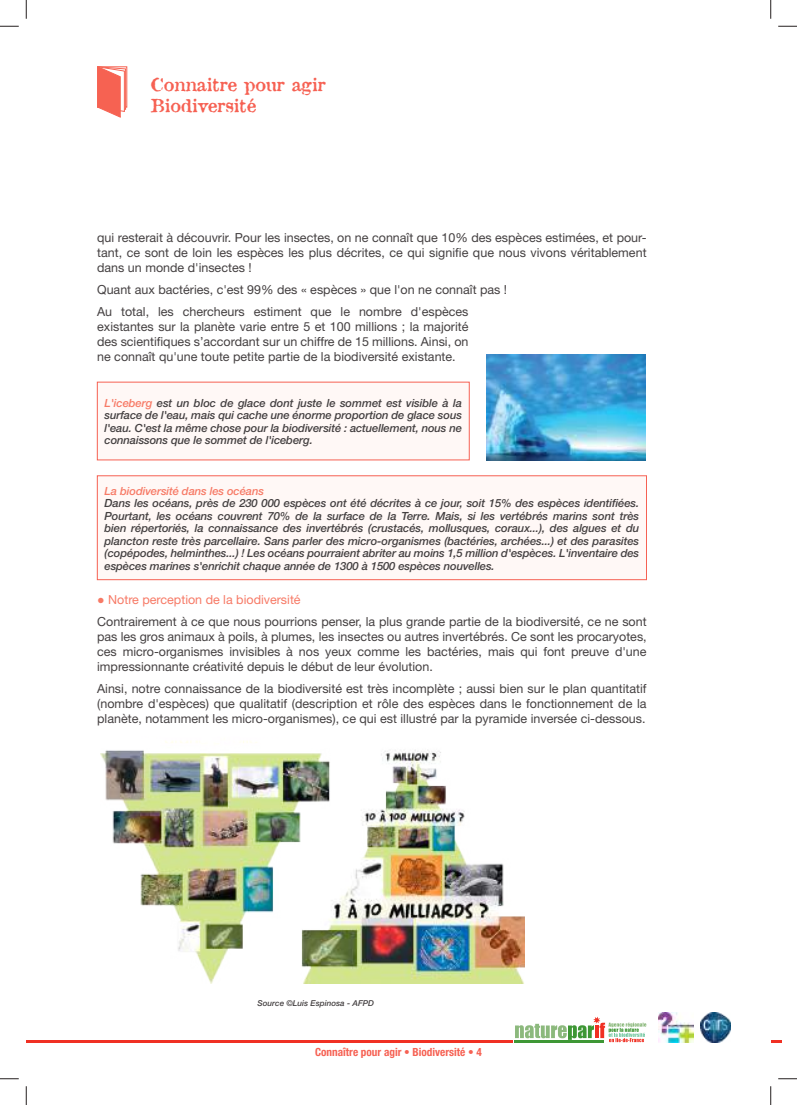
<style>
.page{position:relative;width:797px;height:1105px;background:#fff}
.page>*{position:absolute;margin:0;border:0;box-sizing:border-box;transform-origin:0 0}
.t1{font:17.5px/21px "Attic";color:#f66153}
.t2{font:12.5px/15px "Helvetica Neue";color:#444041;text-align:justify}
.t3{font:italic 500 11.25px/12.5px "Helvetica Neue";letter-spacing:-.01em;color:#444041;text-align:justify}
.t4{font:700 condensed 11.25px "Helvetica Neue LT Std";color:#f66153}
.t5{font:italic 500 11.25px "Helvetica Neue";letter-spacing:-.01em;color:#f77a66}
.t6{font:italic 500 8.12px "Helvetica Neue";color:#444041}
.s1{color:#f77a66}
.s2{font-family:"Arial Narrow";color:#f77a66}
</style>
<div class="page">
<div style="left:97px;top:66px;width:30px;height:42px;border:1px solid #f66252"></div>
<svg style="left:97px;top:66px;width:29px;height:52px"></svg>
<svg style="left:515px;top:1017px;width:131px;height:25px"></svg>
<hr style="left:514px;top:1040px;width:90px;height:2px;background:#3e9735">
<hr style="left:27px;top:1040px;width:486px;height:2px;background:#f03023">
<svg style="left:771px;top:1040px;width:10px;height:2px"></svg>
<img style="left:101px;top:741px;width:423px;height:243px">
<div style="left:97px;top:382px;width:372px;height:78px;background:#fff8f6"></div>
<div style="left:97px;top:382px;width:372px;height:78px;border:1px solid #f66153"></div>
<div style="left:97px;top:476px;width:549px;height:104px;background:#fff8f6"></div>
<div style="left:97px;top:476px;width:549px;height:104px;border:1px solid #f66153"></div>
<img style="left:658px;top:1013px;width:35px;height:29px">
<img style="left:700px;top:1013px;width:30px;height:29px">
<img style="left:486px;top:354px;width:159px;height:106px">
<svg style="left:0;top:25px;width:19px;height:2px"></svg>
<svg style="left:778px;top:25px;width:19px;height:2px"></svg>
<svg style="left:0;top:1078px;width:19px;height:1px"></svg>
<svg style="left:778px;top:1078px;width:19px;height:1px"></svg>
<svg style="left:25px;top:0;width:2px;height:19px"></svg>
<svg style="left:25px;top:1086px;width:2px;height:19px"></svg>
<svg style="left:770px;top:0;width:1px;height:19px"></svg>
<svg style="left:770px;top:1086px;width:1px;height:19px"></svg>
<h1 class="t1" style="left:151px;top:74px;width:176px">Connaitre pour agir<br>Biodiversité</h1>
<p class="t2" style="left:97px;top:229px;width:551px">qui resterait à découvrir. Pour les insectes, on ne connaît que 10% des espèces estimées, et pour&shy;tant, ce sont de loin les espèces les plus décrites, ce qui signifie que nous vivons véritablement dans un monde d'insectes !</p>
<p class="t2" style="left:97px;top:278px;width:411px;line-height:22.1px">Quant aux bactéries, c'est 99% des « espèces » que l'on ne connaît pas !<br>Au total, les chercheurs estiment que le nombre d'espèces</p>
<p class="t2" style="left:97px;top:319px;width:373px">existantes sur la planète varie entre 5 et 100 millions ; la majorité des scientifiques s’accordant sur un chiffre de 15 millions. Ainsi, on ne connaît qu'une toute petite partie de la biodiversité existante.</p>
<p class="t3" style="left:105px;top:396px;width:359px"><span class="s1">L'iceberg</span> est un bloc de glace dont juste le sommet est visible à la surface de l'eau, mais qui cache une énorme proportion de glace sous l'eau. C'est la même chose pour la biodiversité : actuellement, nous ne connaissons que le sommet de l'iceberg.</p>
<p class="t5" style="left:105px;top:484px;width:161px">La biodiversité dans les océans</p>
<p class="t3" style="left:105px;top:497px;width:536px">Dans les océans, près de 230 000 espèces ont été décrites à ce jour, soit 15% des espèces identifiées.<br>Pourtant, les océans couvrent 70% de la surface de la Terre. Mais, si les vertébrés marins sont très bien répertoriés, la connaissance des invertébrés (crustacés, mollusques, coraux...), des algues et du plancton reste très parcellaire. Sans parler des micro-organismes (bactéries, archées...) et des parasites (copépodes, helminthes...) ! Les océans pourraient abriter au moins 1,5 million d'espèces. L'inventaire des espèces marines s'enrichit chaque année de 1300 à 1500 espèces nouvelles.</p>
<p class="t2" style="left:97px;top:588px;width:551px;line-height:22.1px"><span class="s2">●</span> <span class="s1">Notre perception de la biodiversité<br></span>Contrairement à ce que nous pourrions penser, la plus grande partie de la biodiversité, ce ne sont</p>
<p class="t2" style="left:97px;top:629px;width:551px">pas les gros animaux à poils, à plumes, les insectes ou autres invertébrés. Ce sont les procaryotes, ces micro-organismes invisibles à nos yeux comme les bactéries, mais qui font preuve d'une impressionnante créativité depuis le début de leur évolution.</p>
<p class="t2" style="left:97px;top:681px;width:551px">Ainsi, notre connaissance de la biodiversité est très incomplète ; aussi bien sur le plan quantitatif (nombre d'espèces) que qualitatif (description et rôle des espèces dans le fonctionnement de la planète, notamment les micro-organismes), ce qui est illustré par la pyramide inversée ci-dessous.</p>
<p class="t6" style="left:257px;top:998px;width:118px">Source ©Luis Espinosa - AFPD</p>
<p class="t4" style="left:315px;top:1045px;width:168px">Connaître pour agir • Biodiversité • 4</p>
</div>
